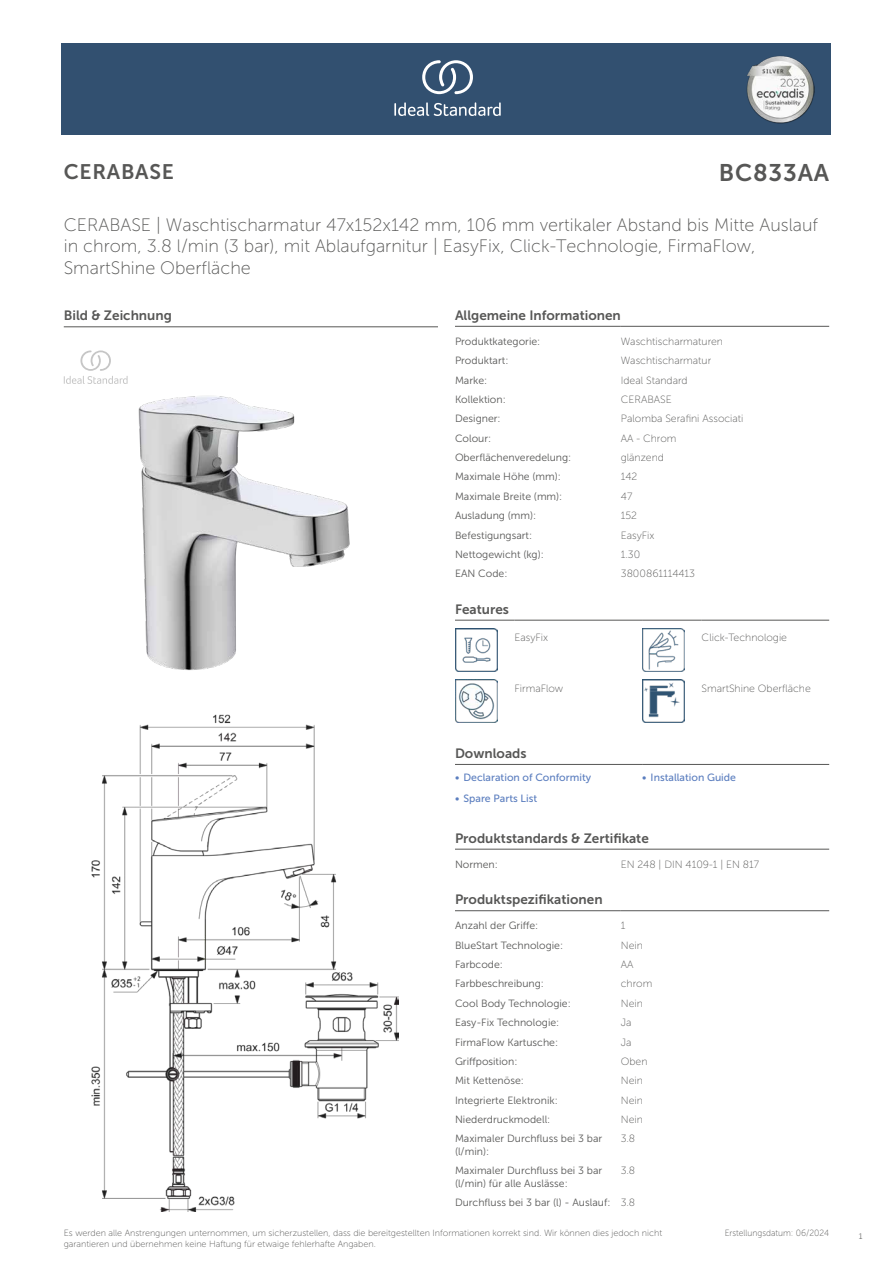
<style>
.page{position:relative;width:893px;height:1263px;background:#fff}
.page>*{position:absolute;margin:0;border:0;box-sizing:border-box;transform-origin:0 0}
.t1{font:24px "Museo Sans 700";letter-spacing:.035em;color:#575756}
.t2{font:21px "Museo Sans 700";letter-spacing:.035em;color:#575756}
.t3{font:18px/21.6px "Museo Sans 100";color:#575756}
.t4{font:13.5px "Museo Sans 700";color:#575756}
.t5{font:10.5px/12.6px "Museo Sans 300";color:#575756}
.t6{font:10.5px "Museo Sans 100";color:#575756}
.t7{font:10.5px "Museo Sans 500";color:#5b7ebf}
.t8{font:9px/10.8px "Museo Sans 100";color:#575756}
.t9{font:9px "Museo Sans 100";color:#575756;scale:.95 1}
.t10{font:300 9px "Calibri";color:#575756;scale:.95 1}
.s1{font-family:"Museo Sans 100"}
</style>
<div class="page">
<div style="left:62px;top:43px;width:769px;height:91px;background:#325070"></div>
<hr style="left:455px;top:326px;width:166px;height:1px;background:#575756">
<hr style="left:621px;top:326px;width:208px;height:1px;background:#575756">
<hr style="left:455px;top:620px;width:59px;height:1px;background:#575756">
<hr style="left:514px;top:620px;width:128px;height:1px;background:#575756">
<hr style="left:642px;top:620px;width:60px;height:1px;background:#575756">
<hr style="left:702px;top:620px;width:127px;height:1px;background:#575756">
<img style="left:455px;top:629px;width:42px;height:42px">
<img style="left:642px;top:629px;width:43px;height:42px">
<img style="left:455px;top:680px;width:42px;height:42px">
<img style="left:642px;top:680px;width:43px;height:42px">
<hr style="left:455px;top:764px;width:187px;height:1px;background:#575756">
<hr style="left:642px;top:764px;width:187px;height:1px;background:#575756">
<hr style="left:455px;top:849px;width:166px;height:1px;background:#575756">
<hr style="left:621px;top:849px;width:208px;height:1px;background:#575756">
<hr style="left:455px;top:910px;width:166px;height:1px;background:#575756">
<hr style="left:621px;top:910px;width:208px;height:1px;background:#575756">
<img style="left:91px;top:714px;width:307px;height:497px">
<hr style="left:64px;top:327px;width:374px;height:1px;background:#575756">
<svg style="left:64px;top:350px;width:64px;height:34px"></svg>
<img style="left:138px;top:396px;width:212px;height:274px">
<svg style="left:394px;top:102px;width:107px;height:14px"></svg>
<svg style="left:422px;top:60px;width:51px;height:34px"></svg>
<img style="left:746px;top:56px;width:68px;height:67px">
<h2 class="t2" style="left:64px;top:160px;width:112px">CERABASE</h2>
<h1 class="t1" style="left:719px;top:160px;width:112px">BC833AA</h1>
<h3 class="t3" style="left:64px;top:214px;width:756px">CERABASE | Waschtischarmatur 47x152x142 mm, 106 mm vertikaler Abstand bis Mitte Auslauf in chrom, 3.8 l/min (3 bar), mit Ablaufgarnitur | EasyFix, Click-Technologie, FirmaFlow,<br>SmartShine Oberfläche</h3>
<p class="t4" style="left:64px;top:308px;width:110px">Bild &amp; Zeichnung</p>
<p class="t4" style="left:455px;top:308px;width:167px">Allgemeine Informationen</p>
<p class="t5" style="left:455px;top:335px;width:87px">Produktkategorie:</p>
<p class="t6" style="left:621px;top:336px;width:104px">Waschtischarmaturen</p>
<p class="t5" style="left:455px;top:354px;width:55px">Produktart:</p>
<p class="t6" style="left:621px;top:355px;width:92px">Waschtischarmatur</p>
<p class="t5" style="left:455px;top:374px;width:34px">Marke:</p>
<p class="t6" style="left:621px;top:374px;width:68px">Ideal Standard</p>
<p class="t5" style="left:455px;top:393px;width:52px">Kollektion:</p>
<p class="t6" style="left:621px;top:394px;width:53px">CERABASE</p>
<p class="t5" style="left:455px;top:413px;width:47px">Designer:</p>
<p class="t6" style="left:621px;top:413px;width:124px">Palomba Serafini Associati</p>
<p class="t5" style="left:455px;top:432px;width:38px">Colour:</p>
<p class="t6" style="left:621px;top:433px;width:57px">AA - Chrom</p>
<p class="t5" style="left:455px;top:451px;width:118px">Oberflächenveredelung:</p>
<p class="t6" style="left:621px;top:452px;width:45px">glänzend</p>
<p class="t5" style="left:455px;top:471px;width:107px">Maximale Höhe (mm):</p>
<p class="t6" style="left:621px;top:471px;width:18px">142</p>
<p class="t5" style="left:455px;top:490px;width:109px">Maximale Breite (mm):</p>
<p class="t6" style="left:621px;top:491px;width:13px">47</p>
<p class="t5" style="left:455px;top:509px;width:83px">Ausladung (mm):</p>
<p class="t6" style="left:621px;top:510px;width:18px">152</p>
<p class="t5" style="left:455px;top:529px;width:79px">Befestigungsart:</p>
<p class="t6" style="left:621px;top:529px;width:35px">EasyFix</p>
<p class="t5" style="left:455px;top:548px;width:90px">Nettogewicht (kg):</p>
<p class="t6" style="left:621px;top:549px;width:21px">1.30</p>
<p class="t5" style="left:455px;top:567px;width:54px">EAN Code:</p>
<p class="t6" style="left:621px;top:568px;width:76px">3800861114413</p>
<p class="t4" style="left:455px;top:602px;width:55px">Features</p>
<p class="t6" style="left:514px;top:632px;width:35px">EasyFix</p>
<p class="t6" style="left:702px;top:632px;width:87px">Click-Technologie</p>
<p class="t6" style="left:514px;top:683px;width:50px">FirmaFlow</p>
<p class="t6" style="left:702px;top:683px;width:111px">SmartShine Oberfläche</p>
<p class="t4" style="left:455px;top:746px;width:73px">Downloads</p>
<p class="t7" style="left:455px;top:772px;width:138px">• Declaration of Conformity</p>
<p class="t7" style="left:642px;top:772px;width:95px">• Installation Guide</p>
<p class="t7" style="left:455px;top:793px;width:84px">• Spare Parts List</p>
<p class="t4" style="left:455px;top:831px;width:195px">Produktstandards &amp; Zertifikate</p>
<p class="t5" style="left:455px;top:858px;width:44px">Normen:</p>
<p class="t6" style="left:621px;top:859px;width:140px">EN 248 | DIN 4109-1 | EN 817</p>
<p class="t4" style="left:455px;top:892px;width:149px">Produktspezifikationen</p>
<p class="t5" style="left:455px;top:919px;width:85px">Anzahl der Griffe:</p>
<p class="t6" style="left:621px;top:920px;width:6px">1</p>
<p class="t5" style="left:455px;top:939px;width:110px">BlueStart Technologie:</p>
<p class="t6" style="left:621px;top:939px;width:24px">Nein</p>
<p class="t5" style="left:455px;top:958px;width:49px">Farbcode:</p>
<p class="t6" style="left:621px;top:959px;width:14px">AA</p>
<p class="t5" style="left:455px;top:978px;width:90px">Farbbeschreibung:</p>
<p class="t6" style="left:621px;top:978px;width:33px">chrom</p>
<p class="t5" style="left:455px;top:997px;width:117px">Cool Body Technologie:</p>
<p class="t6" style="left:621px;top:998px;width:24px">Nein</p>
<p class="t5" style="left:455px;top:1016px;width:106px">Easy-Fix Technologie:</p>
<p class="t6" style="left:621px;top:1017px;width:12px">Ja</p>
<p class="t5" style="left:455px;top:1036px;width:105px">FirmaFlow Kartusche:</p>
<p class="t6" style="left:621px;top:1036px;width:12px">Ja</p>
<p class="t5" style="left:455px;top:1055px;width:64px">Griffposition:</p>
<p class="t6" style="left:621px;top:1056px;width:28px">Oben</p>
<p class="t5" style="left:455px;top:1074px;width:70px">Mit Kettenöse:</p>
<p class="t6" style="left:621px;top:1075px;width:24px">Nein</p>
<p class="t5" style="left:455px;top:1094px;width:104px">Integrierte Elektronik:</p>
<p class="t6" style="left:621px;top:1094px;width:24px">Nein</p>
<p class="t5" style="left:455px;top:1113px;width:97px">Niederdruckmodell:</p>
<p class="t6" style="left:621px;top:1114px;width:24px">Nein</p>
<p class="t5" style="left:455px;top:1132px;width:149px">Maximaler Durchfluss bei 3 bar (l/min):</p>
<p class="t6" style="left:621px;top:1133px;width:16px">3.8</p>
<p class="t5" style="left:455px;top:1164px;width:149px">Maximaler Durchfluss bei 3 bar (l/min) für alle Auslässe:</p>
<p class="t6" style="left:621px;top:1165px;width:16px">3.8</p>
<p class="t5" style="left:455px;top:1196px;width:182px">Durchfluss bei 3 bar (l) - Auslauf: <span class="s1">3.8</span></p>
<p class="t8" style="left:64px;top:1227px;width:600px">Es werden alle Anstrengungen unternommen, um sicherzustellen, dass die bereitgestellten Informationen korrekt sind. Wir können dies jedoch nicht garantieren und übernehmen keine Haftung für etwaige fehlerhafte Angaben.</p>
<p class="t9" style="left:725px;top:1228px;width:111px">Erstellungsdatum: 06/2024</p>
<p class="t10" style="left:858px;top:1230px;width:6px">1</p>
</div>
